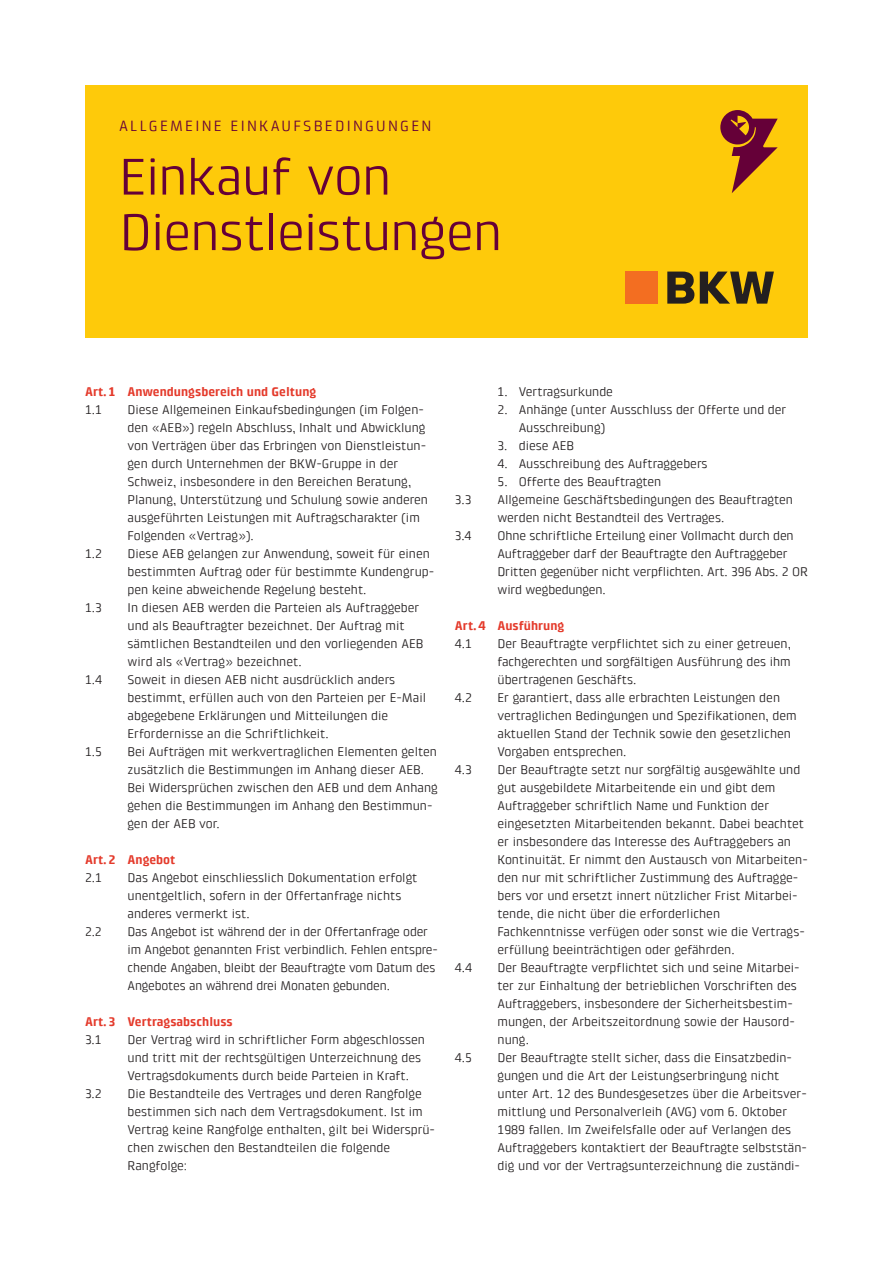
<style>
.page{position:relative;width:893px;height:1263px;background:#fff}
.page>*{position:absolute;margin:0;border:0;box-sizing:border-box;transform-origin:0 0}
.t1{font:52.5px/55.5px "Klint Pro";letter-spacing:-.015em;color:#650038}
.t2{font:15px "Klint Pro";letter-spacing:.15em;color:#650038}
.t3{font:12.75px/18px "Klint Pro";color:#231f20}
.t4{font:700 12.75px "Klint Pro";color:#e43a2b}
</style>
<div class="page">
<div style="left:85px;top:85px;width:723px;height:253px;background:#feca0a"></div>
<svg style="left:720px;top:110px;width:58px;height:83px"></svg>
<div style="left:625px;top:272px;width:32px;height:32px;background:#f36e21"></div>
<svg style="left:667px;top:272px;width:27px;height:32px"></svg>
<svg style="left:700px;top:272px;width:74px;height:32px"></svg>
<p class="t2" style="left:119px;top:117px;width:314px">ALLGEMEINE EINKAUFSBEDINGUNGEN</p>
<h1 class="t1" style="left:119px;top:149px;width:385px">Einkauf von<br>Dienstleistungen</h1>
<p class="t4" style="left:85px;top:384px;width:233px">Art.1 Anwendungsbereich und Geltung</p>
<p class="t3" style="left:85px;top:401px;width:19px">1.1</p>
<p class="t3" style="left:128px;top:401px;width:302px">Diese Allgemeinen Einkaufsbedingungen (im Folgen&shy;den «AEB») regeln Abschluss, Inhalt und Abwicklung von Verträgen über das Erbringen von Dienstleistun&shy;gen durch Unternehmen der BKW-Gruppe in der Schweiz, insbesondere in den Bereichen Beratung, Planung, Unterstützung und Schulung sowie anderen ausgeführten Leistungen mit Auftragscharakter (im Folgenden «Vertrag»).</p>
<p class="t3" style="left:85px;top:545px;width:19px">1.2</p>
<p class="t3" style="left:128px;top:545px;width:308px">Diese AEB gelangen zur Anwendung, soweit für einen bestimmten Auftrag oder für bestimmte Kundengrup&shy;pen keine abweichende Regelung besteht.</p>
<p class="t3" style="left:85px;top:599px;width:19px">1.3</p>
<p class="t3" style="left:128px;top:599px;width:297px">In diesen AEB werden die Parteien als Auftraggeber und als Beauftragter bezeichnet. Der Auftrag mit sämtlichen Bestandteilen und den vorliegenden AEB wird als «Vertrag» bezeichnet.</p>
<p class="t3" style="left:85px;top:671px;width:19px">1.4</p>
<p class="t3" style="left:128px;top:671px;width:300px">Soweit in diesen AEB nicht ausdrücklich anders bestimmt, erfüllen auch von den Parteien per E-Mail abgegebene Erklärungen und Mitteilungen die Erfordernisse an die Schriftlichkeit.</p>
<p class="t3" style="left:85px;top:743px;width:19px">1.5</p>
<p class="t3" style="left:128px;top:743px;width:312px">Bei Aufträgen mit werkvertraglichen Elementen gelten zusätzlich die Bestimmungen im Anhang dieser AEB.<br>Bei Widersprüchen zwischen den AEB und dem Anhang gehen die Bestimmungen im Anhang den Bestimmun&shy;gen der AEB vor.</p>
<p class="t4" style="left:85px;top:852px;width:92px">Art.2 Angebot</p>
<p class="t3" style="left:85px;top:869px;width:19px">2.1</p>
<p class="t3" style="left:128px;top:869px;width:291px">Das Angebot einschliesslich Dokumentation erfolgt unentgeltlich, sofern in der Offertanfrage nichts anderes vermerkt ist.</p>
<p class="t3" style="left:85px;top:923px;width:18px">2.2</p>
<p class="t3" style="left:128px;top:923px;width:312px">Das Angebot ist während der in der Offertanfrage oder im Angebot genannten Frist verbindlich. Fehlen entspre&shy;chende Angaben, bleibt der Beauftragte vom Datum des Angebotes an während drei Monaten gebunden.</p>
<p class="t4" style="left:85px;top:1014px;width:149px">Art.3 Vertragsabschluss</p>
<p class="t3" style="left:85px;top:1031px;width:18px">3.1</p>
<p class="t3" style="left:128px;top:1031px;width:299px">Der Vertrag wird in schriftlicher Form abgeschlossen und tritt mit der rechtsgültigen Unterzeichnung des<br>Vertragsdokuments durch beide Parteien in Kraft.</p>
<p class="t3" style="left:85px;top:1085px;width:18px">3.2</p>
<p class="t3" style="left:128px;top:1085px;width:309px">Die Bestandteile des Vertrages und deren Rangfolge bestimmen sich nach dem Vertragsdokument. Ist im Vertrag keine Rangfolge enthalten, gilt bei Widersprü&shy;chen zwischen den Bestandteilen die folgende Rangfolge:</p>
<p class="t3" style="left:497px;top:383px;width:117px">1. Vertragsurkunde</p>
<p class="t3" style="left:519px;top:401px;width:269px;text-indent:-21px">2. Anhänge (unter Ausschluss der Offerte und der<br>Ausschreibung)</p>
<p class="t3" style="left:497px;top:437px;width:78px">3. diese AEB</p>
<p class="t3" style="left:497px;top:455px;width:212px">4. Ausschreibung des Auftraggebers</p>
<p class="t3" style="left:497px;top:473px;width:165px">5. Offerte des Beauftragten</p>
<p class="t3" style="left:455px;top:491px;width:18px">3.3</p>
<p class="t3" style="left:497px;top:491px;width:297px">Allgemeine Geschäftsbedingungen des Beauftragten werden nicht Bestandteil des Vertrages.</p>
<p class="t3" style="left:455px;top:527px;width:18px">3.4</p>
<p class="t3" style="left:497px;top:527px;width:312px">Ohne schriftliche Erteilung einer Vollmacht durch den Auftraggeber darf der Beauftragte den Auftraggeber Dritten gegenüber nicht verpflichten. Art. 396 Abs. 2 OR wird wegbedungen.</p>
<p class="t4" style="left:455px;top:618px;width:111px">Art.4 Ausführung</p>
<p class="t3" style="left:455px;top:635px;width:19px">4.1</p>
<p class="t3" style="left:497px;top:635px;width:295px;text-align:justify">Der Beauftragte verpflichtet sich zu einer getreuen, fachgerechten und sorgfältigen Ausführung des ihm übertragenen Geschäfts.</p>
<p class="t3" style="left:455px;top:689px;width:19px">4.2</p>
<p class="t3" style="left:497px;top:689px;width:301px">Er garantiert, dass alle erbrachten Leistungen den vertraglichen Bedingungen und Spezifikationen, dem aktuellen Stand der Technik sowie den gesetzlichen Vorgaben entsprechen.</p>
<p class="t3" style="left:455px;top:761px;width:19px">4.3</p>
<p class="t3" style="left:497px;top:761px;width:312px">Der Beauftragte setzt nur sorgfältig ausgewählte und gut ausgebildete Mitarbeitende ein und gibt dem Auftraggeber schriftlich Name und Funktion der eingesetzten Mitarbeitenden bekannt. Dabei beachtet er insbesondere das Interesse des Auftraggebers an Kontinuität. Er nimmt den Austausch von Mitarbeiten&shy;den nur mit schriftlicher Zustimmung des Auftragge&shy;bers vor und ersetzt innert nützlicher Frist Mitarbei&shy;tende, die nicht über die erforderlichen Fachkenntnisse verfügen oder sonst wie die Vertrags&shy;erfüllung beeinträchtigen oder gefährden.</p>
<p class="t3" style="left:455px;top:959px;width:19px">4.4</p>
<p class="t3" style="left:497px;top:959px;width:304px">Der Beauftragte verpflichtet sich und seine Mitarbei&shy;ter zur Einhaltung der betrieblichen Vorschriften des Auftraggebers, insbesondere der Sicherheitsbestim&shy;mungen, der Arbeitszeitordnung sowie der Hausord&shy;nung.</p>
<p class="t3" style="left:455px;top:1049px;width:19px">4.5</p>
<p class="t3" style="left:497px;top:1049px;width:311px">Der Beauftragte stellt sicher, dass die Einsatzbedin&shy;gungen und die Art der Leistungserbringung nicht unter Art. 12 des Bundesgesetzes über die Arbeitsver&shy;mittlung und Personalverleih (AVG) vom 6. Oktober 1989 fallen. Im Zweifelsfalle oder auf Verlangen des Auftraggebers kontaktiert der Beauftragte selbststän&shy;dig und vor der Vertragsunterzeichnung die zuständi-</p>
</div>
